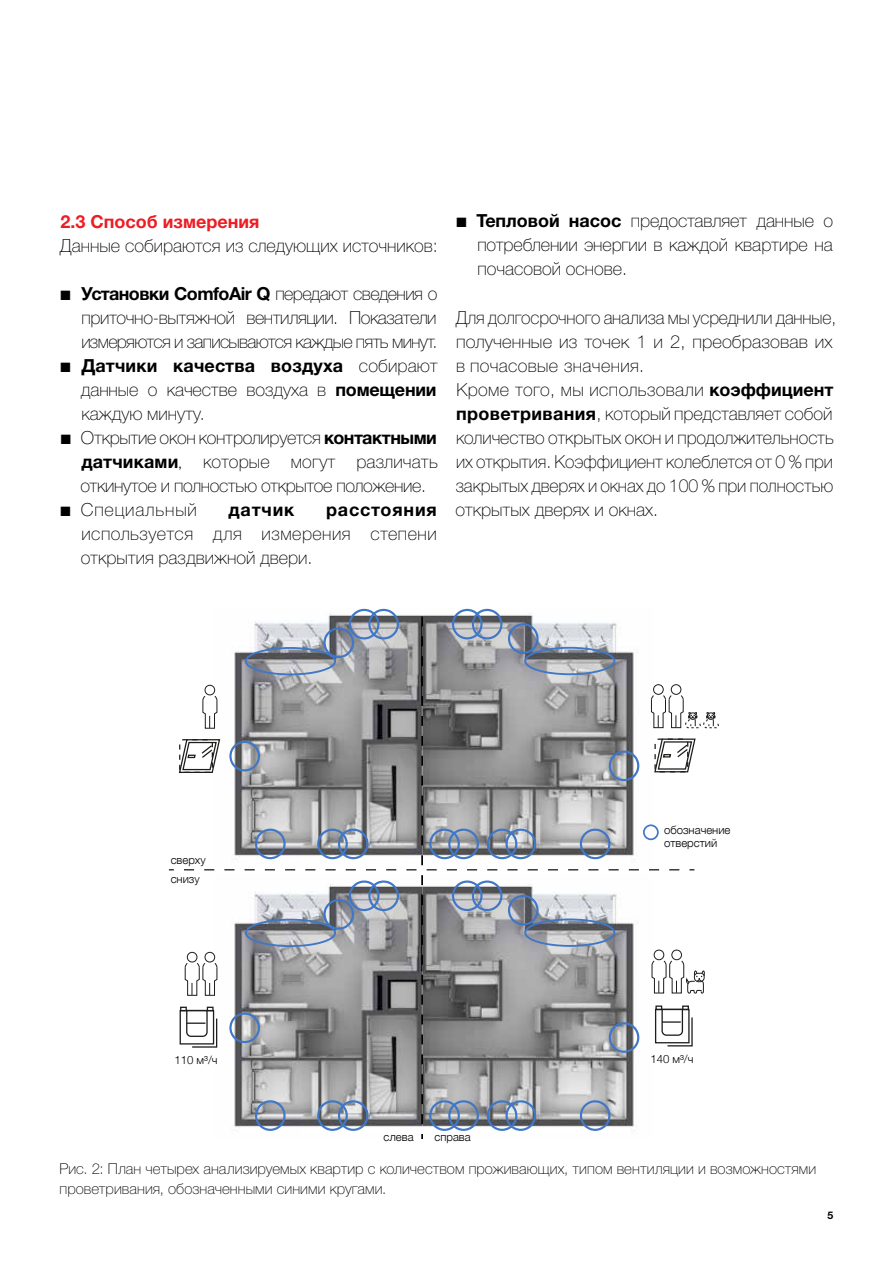
<style>
.page{position:relative;width:893px;height:1263px;background:#fff}
.page>*{position:absolute;margin:0;border:0;box-sizing:border-box;transform-origin:0 0}
.t1{font:100 18px/24px "Helvetica Neue LTW1 G";color:#000;text-align:justify}
.t2{font:700 18px "Helvetica Neue LTW1 G";color:#ed1d24}
.t3{font:700 18px "Helvetica Neue LTW1 G";letter-spacing:.045em;color:#000}
.t4{font:100 18px "Helvetica Neue LTW1 G";letter-spacing:.045em;color:#000}
.t5{font:100 15px/19.5px "Helvetica Neue LTW1 G";letter-spacing:.005em;color:#000}
.t6{font:300 11.4px/19.4px "Helvetica Neue";color:#000}
.t7{font:700 10.5px "Helvetica Neue LTW1 G";color:#000}
.s1{font-family:"Helvetica Neuefor Zehnder";font-weight:400}
.s2{font-weight:700}
.s3{font-family:"Helvetica Neuefor Zehnder";font-weight:400;font-size:12px}
</style>
<div class="page">
<svg style="left:169px;top:616px;width:550px;height:523px"></svg>
<div style="left:643px;top:824px;width:16px;height:16px;border:2px solid #4077c6;border-radius:50%"></div>
<div style="left:245px;top:647px;width:91px;height:28px;border:2px solid #4077c6;border-radius:50%"></div>
<div style="left:323px;top:627px;width:31px;height:31px;border:2px solid #4077c6;border-radius:50%"></div>
<div style="left:349px;top:609px;width:30px;height:30px;border:2px solid #4077c6;border-radius:50%"></div>
<div style="left:368px;top:609px;width:31px;height:30px;border:2px solid #4077c6;border-radius:50%"></div>
<div style="left:452px;top:609px;width:31px;height:30px;border:2px solid #4077c6;border-radius:50%"></div>
<div style="left:472px;top:609px;width:30px;height:30px;border:2px solid #4077c6;border-radius:50%"></div>
<div style="left:508px;top:623px;width:31px;height:31px;border:2px solid #4077c6;border-radius:50%"></div>
<div style="left:524px;top:647px;width:91px;height:28px;border:2px solid #4077c6;border-radius:50%"></div>
<div style="left:609px;top:750px;width:30px;height:31px;border:2px solid #4077c6;border-radius:50%"></div>
<div style="left:580px;top:829px;width:30px;height:30px;border:2px solid #4077c6;border-radius:50%"></div>
<div style="left:448px;top:829px;width:31px;height:30px;border:2px solid #4077c6;border-radius:50%"></div>
<div style="left:255px;top:829px;width:31px;height:30px;border:2px solid #4077c6;border-radius:50%"></div>
<div style="left:229px;top:741px;width:31px;height:30px;border:2px solid #4077c6;border-radius:50%"></div>
<div style="left:338px;top:829px;width:31px;height:30px;border:2px solid #4077c6;border-radius:50%"></div>
<div style="left:429px;top:829px;width:31px;height:30px;border:2px solid #4077c6;border-radius:50%"></div>
<div style="left:505px;top:829px;width:31px;height:30px;border:2px solid #4077c6;border-radius:50%"></div>
<div style="left:487px;top:829px;width:30px;height:30px;border:2px solid #4077c6;border-radius:50%"></div>
<div style="left:317px;top:829px;width:31px;height:30px;border:2px solid #4077c6;border-radius:50%"></div>
<div style="left:245px;top:919px;width:91px;height:28px;border:2px solid #4077c6;border-radius:50%"></div>
<div style="left:323px;top:899px;width:31px;height:31px;border:2px solid #4077c6;border-radius:50%"></div>
<div style="left:349px;top:880px;width:30px;height:31px;border:2px solid #4077c6;border-radius:50%"></div>
<div style="left:368px;top:880px;width:31px;height:31px;border:2px solid #4077c6;border-radius:50%"></div>
<div style="left:452px;top:880px;width:31px;height:31px;border:2px solid #4077c6;border-radius:50%"></div>
<div style="left:472px;top:880px;width:30px;height:31px;border:2px solid #4077c6;border-radius:50%"></div>
<div style="left:508px;top:895px;width:31px;height:30px;border:2px solid #4077c6;border-radius:50%"></div>
<div style="left:524px;top:918px;width:91px;height:29px;border:2px solid #4077c6;border-radius:50%"></div>
<div style="left:609px;top:1022px;width:30px;height:31px;border:2px solid #4077c6;border-radius:50%"></div>
<div style="left:580px;top:1100px;width:30px;height:31px;border:2px solid #4077c6;border-radius:50%"></div>
<div style="left:448px;top:1100px;width:31px;height:31px;border:2px solid #4077c6;border-radius:50%"></div>
<div style="left:255px;top:1100px;width:31px;height:31px;border:2px solid #4077c6;border-radius:50%"></div>
<div style="left:229px;top:1012px;width:31px;height:31px;border:2px solid #4077c6;border-radius:50%"></div>
<div style="left:338px;top:1100px;width:31px;height:31px;border:2px solid #4077c6;border-radius:50%"></div>
<div style="left:429px;top:1100px;width:31px;height:31px;border:2px solid #4077c6;border-radius:50%"></div>
<div style="left:505px;top:1100px;width:31px;height:31px;border:2px solid #4077c6;border-radius:50%"></div>
<div style="left:487px;top:1100px;width:30px;height:31px;border:2px solid #4077c6;border-radius:50%"></div>
<div style="left:317px;top:1100px;width:31px;height:31px;border:2px solid #4077c6;border-radius:50%"></div>
<p class="t2" style="left:60px;top:210px;width:200px">2.3 Способ измерения</p>
<p class="t1" style="left:60px;top:233px;width:380px">Данные собираются из следующих источников:</p>
<p class="t1" style="left:81px;top:281px;width:358px;text-indent:-22px"><span class="s1">■</span> <span class="s2">Установки ComfoAir Q</span> передают сведения о приточно-вытяжной вентиляции. Показатели измеряются и записываются каждые пять минут.</p>
<p class="t1" style="left:81px;top:353px;width:359px;text-indent:-21px"><span class="s1">■</span> <span class="s2">Датчики качества воздуха</span> собирают данные о качестве воздуха в <span class="s2">помещении </span>каждую минуту.</p>
<p class="t1" style="left:81px;top:425px;width:359px;text-indent:-21px"><span class="s1">■</span> Открытие окон контролируется <span class="s2">контактными датчиками</span><span class="s3">,</span> которые могут различать откинутое и полностью открытое положение.</p>
<p class="t4" style="left:60px;top:498px;width:139px"><span class="s1">■</span> Специальный</p>
<p class="t3" style="left:228px;top:498px;width:67px">датчик</p>
<p class="t3" style="left:326px;top:498px;width:112px">расстояния</p>
<p class="t1" style="left:81px;top:521px;width:358px">используется для измерения степени открытия раздвижной двери.</p>
<p class="t1" style="left:477px;top:209px;width:357px;text-indent:-22px"><span class="s1">■</span> <span class="s2">Тепловой насос</span> предоставляет данные о потреблении энергии в каждой квартире на почасовой основе.</p>
<p class="t1" style="left:455px;top:305px;width:382px;text-align:left">Для долгосрочного анализа мы усреднили данные, полученные из точек 1 и 2, преобразовав их в почасовые значения.<br>Кроме того, мы использовали <span class="s2">коэффициент проветривания</span>, который представляет собой количество открытых окон и продолжительность их открытия. Коэффициент колеблется от 0 % при закрытых дверях и окнах до 100 % при полностью открытых дверях и окнах.</p>
<p class="t6" style="left:171px;top:849px;width:37px">сверху снизу</p>
<p class="t6" style="left:664px;top:822px;width:68px;line-height:13.6px">обозначение отверстий</p>
<p class="t6" style="left:174px;top:1049px;width:45px">110 м³/ч</p>
<p class="t6" style="left:650px;top:1048px;width:45px">140 м³/ч</p>
<p class="t6" style="left:383px;top:1127px;width:32px">слева</p>
<p class="t6" style="left:434px;top:1127px;width:38px">справа</p>
<p class="t5" style="left:60px;top:1159px;width:758px">Рис. 2: План четырех анализируемых квартир с количеством проживающих, типом вентиляции и возможностями проветривания, обозначенными синими кругами.</p>
<p class="t7" style="left:828px;top:1209px;width:7px">5</p>
</div>
